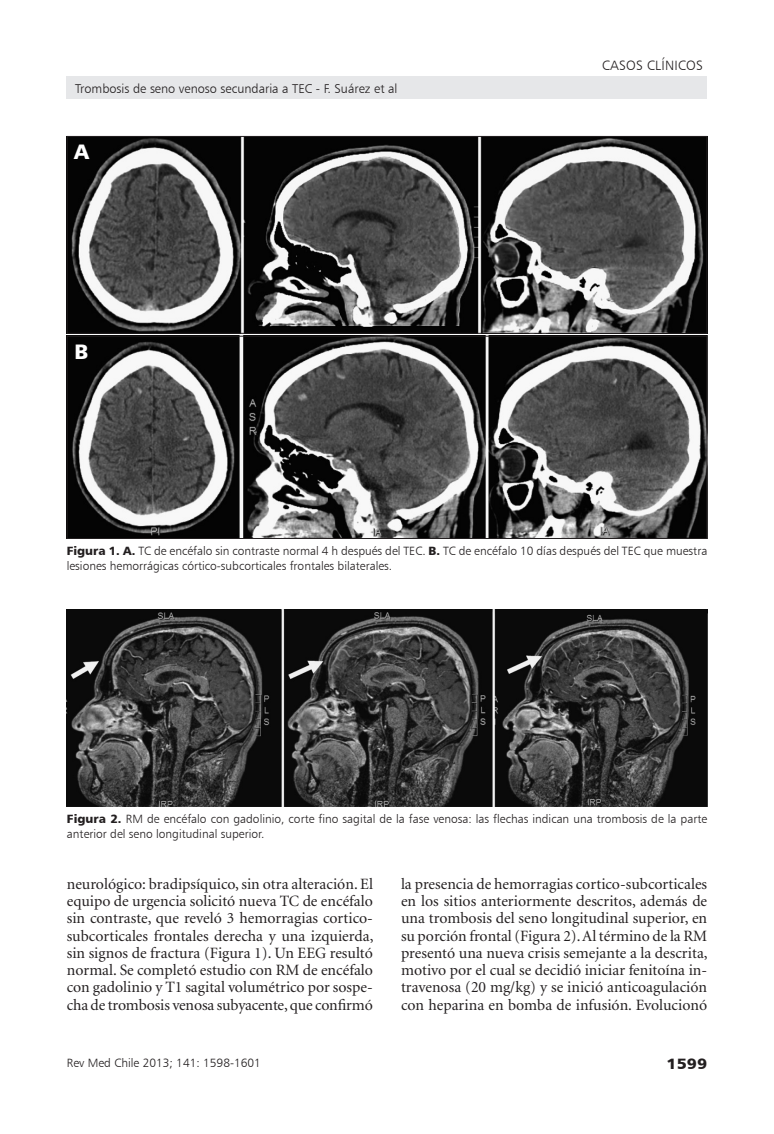
<style>
.page{position:relative;width:774px;height:1134px;background:#fff}
.page>*{position:absolute;margin:0;border:0;box-sizing:border-box;transform-origin:0 0}
._4piefoto{font:21px "Humanist 777 BT Black B";color:#fff}
._1texto{font:15.75px/17.2px "Minion";letter-spacing:-.005em;color:#231f20;text-align:justify}
.t1{font:15px "Humanist 777 BT Black B";color:#231f20;scale:1.1 1}
.t2{font:13.5px "Humanist 777 BT Light B";letter-spacing:.02em;color:#231f20}
.t3{font:12.75px "Humanist 777 BT Light B";color:#231f20}
._4piefoto-2{font:12px/15px "Humanist 777 BT Light B";color:#231f20}
.s1{font-family:"Humanist 777 BT Black B"}
</style>
<div class="page">
<div style="left:67px;top:77px;width:640px;height:22px;background:#e6e7e9"></div>
<img style="left:69px;top:138px;width:636px;height:194px">
<div style="left:67px;top:136px;width:640px;height:198px;border:1px solid #231f20"></div>
<img style="left:69px;top:338px;width:636px;height:199px">
<div style="left:67px;top:336px;width:640px;height:203px;border:1px solid #231f20"></div>
<img style="left:67px;top:609px;width:640px;height:198px">
<p class="t3" style="left:75px;top:80px;width:324px">Trombosis de seno venoso secundaria a TEC - F. Suárez et al</p>
<p class="_4piefoto" style="left:74px;top:139px;width:16px">A</p>
<p class="_4piefoto" style="left:75px;top:338px;width:15px">B</p>
<p class="t2" style="left:602px;top:57px;width:102px">casos clínicos</p>
<p class="_4piefoto-2" style="left:67px;top:544px;width:642px"><span class="s1">Figura 1. A.</span> TC de encéfalo sin contraste normal 4 h después del TEC. <span class="s1">B.</span> TC de encéfalo 10 días después del TEC que muestra lesiones hemorrágicas córtico-subcorticales frontales bilaterales.</p>
<p class="_4piefoto-2" style="left:67px;top:812px;width:642px"><span class="s1">Figura 2.</span> RM de encéfalo con gadolinio, corte fino sagital de la fase venosa: las flechas indican una trombosis de la parte anterior del seno longitudinal superior.</p>
<p class="_1texto" style="left:67px;top:876px;width:308px">neurológico: bradipsíquico, sin otra alteración. El equipo de urgencia solicitó nueva TC de encéfalo sin contraste, que reveló 3 hemorragias cortico&shy;subcorticales frontales derecha y una izquierda, sin signos de fractura (Figura 1). Un EEG resultó normal. Se completó estudio con RM de encéfalo con gadolinio y T1 sagital volumétrico por sospe&shy;cha de trombosis venosa subyacente, que confirmó</p>
<p class="_1texto" style="left:401px;top:876px;width:308px">la presencia de hemorragias cortico-subcorticales en los sitios anteriormente descritos, además de una trombosis del seno longitudinal superior, en su porción frontal (Figura 2). Al término de la RM presentó una nueva crisis semejante a la descrita, motivo por el cual se decidió iniciar fenitoína in&shy;travenosa (20 mg/kg) y se inició anticoagulación con heparina en bomba de infusión. Evolucionó</p>
<p class="_4piefoto-2" style="left:67px;top:1055px;width:196px">Rev Med Chile 2013; 141: 1598-1601</p>
<p class="t1" style="left:666px;top:1054px;width:38px">1599</p>
</div>
